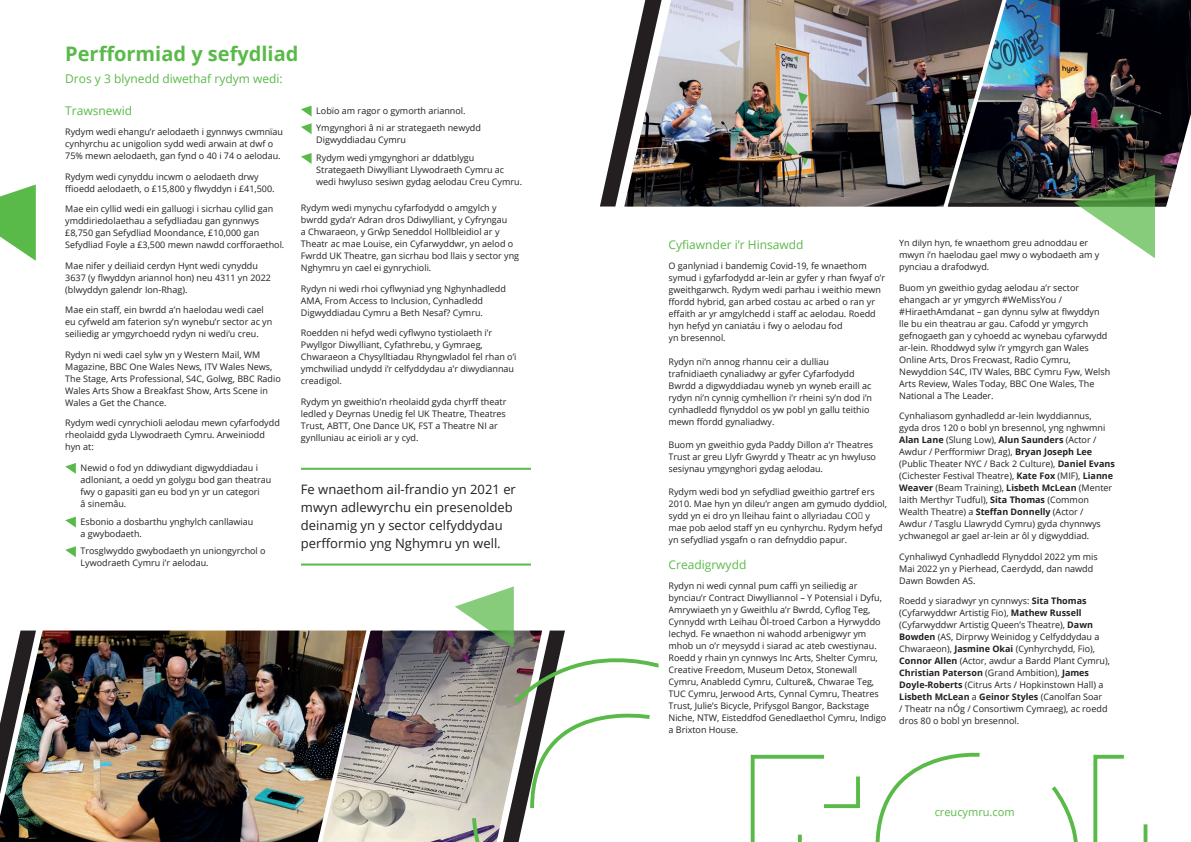
<style>
.page{position:relative;width:1191px;height:842px;background:#fff}
.page>*{position:absolute;margin:0;border:0;box-sizing:border-box;transform-origin:0 0}
.t1{font:700 20px "Open Sans";color:#5aba49}
.t2{font:13px/18px "Open Sans";color:#231f20}
.t3{font:12px "Open Sans";color:#5aba49}
.t4{font:11px "Open Sans";color:#5aba49}
.t5{font:9px/12px "Open Sans";color:#231f20}
.s1{font-weight:700}
</style>
<div class="page">
<svg style="left:65px;top:463px;width:11px;height:11px"></svg>
<svg style="left:65px;top:517px;width:11px;height:10px"></svg>
<svg style="left:65px;top:546px;width:11px;height:11px"></svg>
<svg style="left:301px;top:106px;width:10px;height:10px"></svg>
<svg style="left:301px;top:123px;width:10px;height:11px"></svg>
<svg style="left:301px;top:153px;width:10px;height:11px"></svg>
<svg style="left:0;top:185px;width:36px;height:76px"></svg>
<hr style="left:301px;top:468px;width:230px;height:2px;background:#5aba49">
<hr style="left:301px;top:563px;width:230px;height:2px;background:#5aba49">
<img style="left:0;top:630px;width:308px;height:212px">
<img style="left:661px;top:0;width:278px;height:207px">
<img style="left:308px;top:630px;width:147px;height:212px">
<img style="left:939px;top:0;width:252px;height:207px">
<svg style="left:750px;top:754px;width:110px;height:88px"></svg>
<svg style="left:455px;top:586px;width:203px;height:256px"></svg>
<svg style="left:875px;top:752px;width:273px;height:90px"></svg>
<svg style="left:600px;top:0;width:61px;height:207px"></svg>
<svg style="left:1073px;top:175px;width:82px;height:83px"></svg>
<h1 class="t1" style="left:65px;top:39px;width:235px">Perfformiad y sefydliad</h1>
<h3 class="t3" style="left:65px;top:71px;width:219px">Dros y 3 blynedd diwethaf rydym wedi:</h3>
<h3 class="t3" style="left:65px;top:102px;width:69px">Trawsnewid</h3>
<p class="t5" style="left:65px;top:126px;width:219px">Rydym wedi ehangu’r aelodaeth i gynnwys cwmnïau cynhyrchu ac unigolion sydd wedi arwain at dwf o<br>75% mewn aelodaeth, gan fynd o 40 i 74 o aelodau.</p>
<p class="t5" style="left:65px;top:170px;width:211px">Rydym wedi cynyddu incwm o aelodaeth drwy ffioedd aelodaeth, o £15,800 y flwyddyn i £41,500.</p>
<p class="t5" style="left:65px;top:203px;width:221px">Mae ein cyllid wedi ein galluogi i sicrhau cyllid gan ymddiriedolaethau a sefydliadau gan gynnwys £8,750 gan Sefydliad Moondance, £10,000 gan Sefydliad Foyle a £3,500 mewn nawdd corfforaethol.</p>
<p class="t5" style="left:65px;top:259px;width:207px">Mae nifer y deiliaid cerdyn Hynt wedi cynyddu<br>3637 (y flwyddyn ariannol hon) neu 4311 yn 2022 (blwyddyn galendr Ion-Rhag).</p>
<p class="t5" style="left:65px;top:304px;width:209px">Mae ein staff, ein bwrdd a’n haelodau wedi cael eu cyfweld am faterion sy’n wynebu’r sector ac yn seiliedig ar ymgyrchoedd rydyn ni wedi’u creu.</p>
<p class="t5" style="left:65px;top:348px;width:217px">Rydyn ni wedi cael sylw yn y Western Mail, WM Magazine, BBC One Wales News, ITV Wales News, The Stage, Arts Professional, S4C, Golwg, BBC Radio Wales Arts Show a Breakfast Show, Arts Scene in Wales a Get the Chance.</p>
<p class="t5" style="left:65px;top:417px;width:216px">Rydym wedi cynrychioli aelodau mewn cyfarfodydd rheolaidd gyda Llywodraeth Cymru. Arweiniodd hyn at:</p>
<p class="t5" style="left:81px;top:461px;width:192px">Newid o fod yn ddiwydiant digwyddiadau i adloniant, a oedd yn golygu bod gan theatrau fwy o gapasiti gan eu bod yn yr un categori<br>â sinemâu.</p>
<p class="t5" style="left:81px;top:515px;width:174px">Esbonio a dosbarthu ynghylch canllawiau a gwybodaeth.</p>
<p class="t5" style="left:81px;top:545px;width:187px">Trosglwyddo gwybodaeth yn uniongyrchol o<br>Lywodraeth Cymru i’r aelodau.</p>
<p class="t5" style="left:316px;top:101px;width:166px;line-height:17.7px">Lobïo am ragor o gymorth ariannol.<br>Ymgynghori â ni ar strategaeth newydd</p>
<p class="t5" style="left:316px;top:131px;width:160px;line-height:17.7px">Digwyddiadau Cymru<br>Rydym wedi ymgynghori ar ddatblygu</p>
<p class="t5" style="left:316px;top:163px;width:207px">Strategaeth Diwylliant Llywodraeth Cymru ac wedi hwyluso sesiwn gydag aelodau Creu Cymru.</p>
<p class="t5" style="left:301px;top:202px;width:220px">Rydym wedi mynychu cyfarfodydd o amgylch y bwrdd gyda’r Adran dros Ddiwylliant, y Cyfryngau<br>a Chwaraeon, y Grŵp Seneddol Hollbleidiol ar y Theatr ac mae Louise, ein Cyfarwyddwr, yn aelod o Fwrdd UK Theatre, gan sicrhau bod llais y sector yng Nghymru yn cael ei gynrychioli.</p>
<p class="t5" style="left:301px;top:282px;width:206px">Rydyn ni wedi rhoi cyflwyniad yng Nghynhadledd<br>AMA, From Access to Inclusion, Cynhadledd<br>Digwyddiadau Cymru a Beth Nesaf? Cymru.</p>
<p class="t5" style="left:301px;top:327px;width:217px">Roedden ni hefyd wedi cyflwyno tystiolaeth i’r Pwyllgor Diwylliant, Cyfathrebu, y Gymraeg, Chwaraeon a Chysylltiadau Rhyngwladol fel rhan o’i ymchwiliad undydd i’r celfyddydau a’r diwydiannau creadigol.</p>
<p class="t5" style="left:301px;top:395px;width:207px">Rydym yn gweithio’n rheolaidd gyda chyrff theatr ledled y Deyrnas Unedig fel UK Theatre, Theatres Trust, ABTT, One Dance UK, FST a Theatre NI ar gynlluniau ac eirioli ar y cyd.</p>
<h2 class="t2" style="left:301px;top:480px;width:216px">Fe wnaethom ail-frandio yn 2021 er mwyn adlewyrchu ein presenoldeb deinamig yn y sector celfyddydau perfformio yng Nghymru yn well.</h2>
<h3 class="t3" style="left:668px;top:236px;width:136px">Cyfiawnder i’r Hinsawdd</h3>
<p class="t5" style="left:668px;top:260px;width:218px">O ganlyniad i bandemig Covid-19, fe wnaethom symud i gyfarfodydd ar-lein ar gyfer y rhan fwyaf o’r gweithgarwch. Rydym wedi parhau i weithio mewn ffordd hybrid, gan arbed costau ac arbed o ran yr effaith ar yr amgylchedd i staff ac aelodau. Roedd hyn hefyd yn caniatáu i fwy o aelodau fod<br>yn bresennol.</p>
<p class="t5" style="left:668px;top:355px;width:205px">Rydyn ni’n annog rhannu ceir a dulliau trafnidiaeth cynaliadwy ar gyfer Cyfarfodydd Bwrdd a digwyddiadau wyneb yn wyneb eraill ac rydyn ni’n cynnig cymhellion i’r rheini sy’n dod i’n cynhadledd flynyddol os yw pobl yn gallu teithio mewn ffordd gynaliadwy.</p>
<p class="t5" style="left:668px;top:438px;width:209px">Buom yn gweithio gyda Paddy Dillon a’r Theatres<br>Trust ar greu Llyfr Gwyrdd y Theatr ac yn hwyluso sesiynau ymgynghori gydag aelodau.</p>
<p class="t5" style="left:668px;top:486px;width:220px">Rydym wedi bod yn sefydliad gweithio gartref ers 2010. Mae hyn yn dileu’r angen am gymudo dyddiol, sydd yn ei dro yn lleihau faint o allyriadau CO₂ y mae pob aelod staff yn eu cynhyrchu. Rydym hefyd yn sefydliad ysgafn o ran defnyddio papur.</p>
<h3 class="t3" style="left:668px;top:556px;width:79px">Creadigrwydd</h3>
<p class="t5" style="left:668px;top:580px;width:219px">Rydyn ni wedi cynnal pum caffi yn seiliedig ar bynciau’r Contract Diwylliannol – Y Potensial i Dyfu, Amrywiaeth yn y Gweithlu a’r Bwrdd, Cyflog Teg, Cynnydd wrth Leihau Ôl-troed Carbon a Hyrwyddo Iechyd. Fe wnaethon ni wahodd arbenigwyr ym mhob un o’r meysydd i siarad ac ateb cwestiynau.<br>Roedd y rhain yn cynnwys Inc Arts, Shelter Cymru, Creative Freedom, Museum Detox, Stonewall Cymru, Anabledd Cymru, Culture&amp;, Chwarae Teg, TUC Cymru, Jerwood Arts, Cynnal Cymru, Theatres Trust, Julie’s Bicycle, Prifysgol Bangor, Backstage Niche, NTW, Eisteddfod Genedlaethol Cymru, Indigo a Brixton House.</p>
<p class="t5" style="left:899px;top:237px;width:202px">Yn dilyn hyn, fe wnaethom greu adnoddau er mwyn i’n haelodau gael mwy o wybodaeth am y pynciau a drafodwyd.</p>
<p class="t5" style="left:899px;top:281px;width:212px">Buom yn gweithio gydag aelodau a’r sector ehangach ar yr ymgyrch #WeMissYou / #HiraethAmdanat – gan dynnu sylw at flwyddyn lle bu ein theatrau ar gau. Cafodd yr ymgyrch gefnogaeth gan y cyhoedd ac wynebau cyfarwydd ar-lein. Rhoddwyd sylw i’r ymgyrch gan Wales Online Arts, Dros Frecwast, Radio Cymru, Newyddion S4C, ITV Wales, BBC Cymru Fyw, Welsh Arts Review, Wales Today, BBC One Wales, The National a The Leader.</p>
<p class="t5" style="left:899px;top:410px;width:217px">Cynhaliasom gynhadledd ar-lein lwyddiannus,<br>gyda dros 120 o bobl yn bresennol, yng nghwmni <span class="s1">Alan Lane</span> (Slung Low), <span class="s1">Alun Saunders</span> (Actor / Awdur / Perfformiwr Drag), <span class="s1">Bryan Joseph Lee </span>(Public Theater NYC / Back 2 Culture), <span class="s1">Daniel Evans </span>(Cichester Festival Theatre), <span class="s1">Kate Fox</span> (MIF), <span class="s1">Lianne Weaver</span> (Beam Training), <span class="s1">Lisbeth McLean</span> (Menter Iaith Merthyr Tudful), <span class="s1">Sita Thomas</span> (Common Wealth Theatre) a <span class="s1">Steffan Donnelly</span> (Actor /<br>Awdur / Tasglu Llawrydd Cymru) gyda chynnwys ychwanegol ar gael ar-lein ar ôl y digwyddiad.</p>
<p class="t5" style="left:899px;top:550px;width:200px">Cynhaliwyd Cynhadledd Flynyddol 2022 ym mis<br>Mai 2022 yn y Pierhead, Caerdydd, dan nawdd<br>Dawn Bowden AS.</p>
<p class="t5" style="left:899px;top:595px;width:212px">Roedd y siaradwyr yn cynnwys: <span class="s1">Sita Thomas </span>(Cyfarwyddwr Artistig Fio), <span class="s1">Mathew Russell </span>(Cyfarwyddwr Artistig Queen’s Theatre), <span class="s1">Dawn Bowden</span> (AS, Dirprwy Weinidog y Celfyddydau a Chwaraeon), <span class="s1">Jasmine Okai</span> (Cynhyrchydd, Fio), <span class="s1">Connor Allen</span> (Actor, awdur a Bardd Plant Cymru), <span class="s1">Christian Paterson</span> (Grand Ambition), <span class="s1">James Doyle-Roberts</span> (Citrus Arts / Hopkinstown Hall) a <span class="s1">Lisbeth McLean</span> a <span class="s1">Geinor Styles</span> (Canolfan Soar<br>/ Theatr na nÓg / Consortiwm Cymraeg), ac roedd dros 80 o bobl yn bresennol.</p>
<p class="t4" style="left:934px;top:805px;width:81px">creucymru.com</p>
</div>
